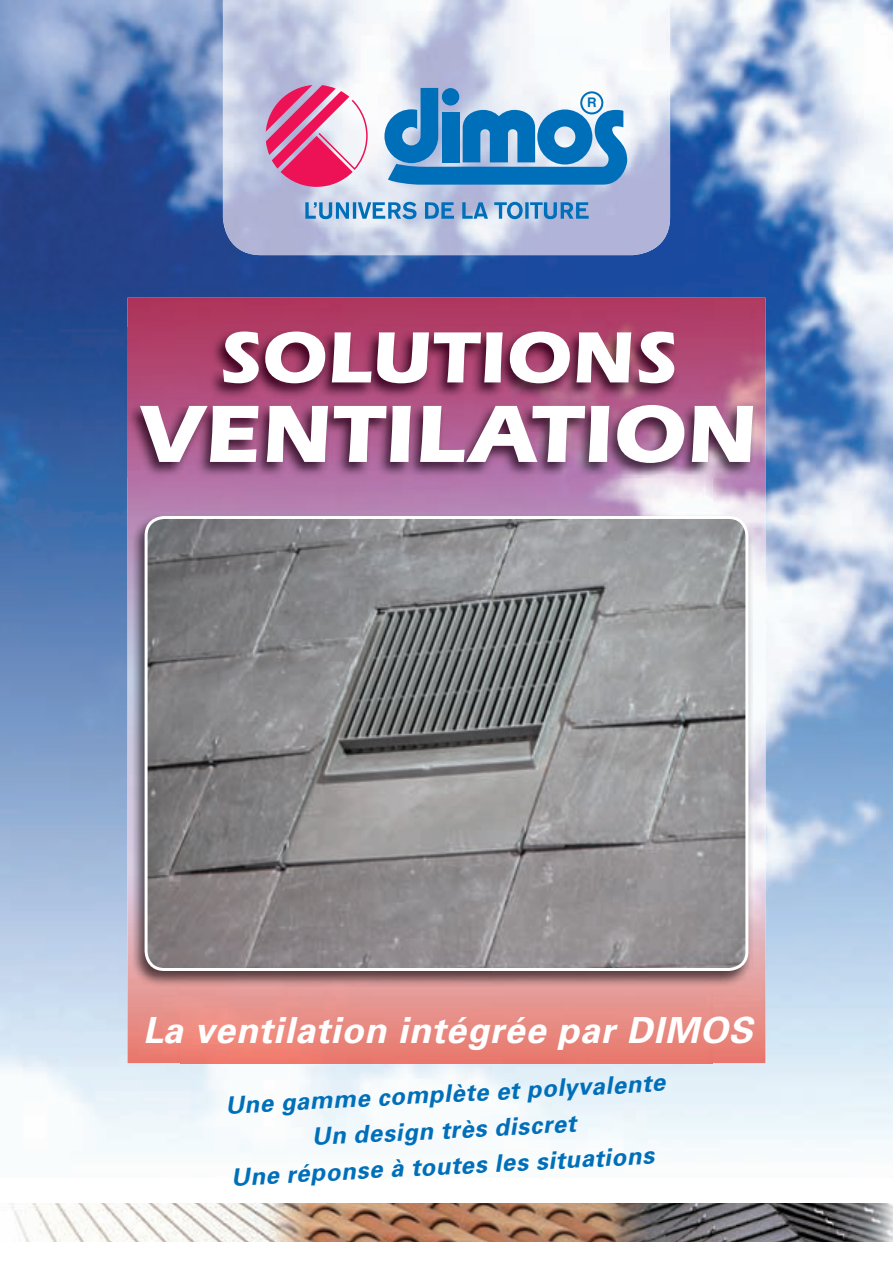
<style>
.page{position:relative;width:893px;height:1263px;background:#fff}
.page>*{position:absolute;margin:0;border:0;box-sizing:border-box;transform-origin:0 0}
.t1{font:700 84px "Itc Eras";letter-spacing:.01em;color:#fff}
.t2{font:700 75px "Itc Eras";letter-spacing:.005em;color:#fff}
.t3{font:italic 700 36px "Univers";letter-spacing:.02em;color:#fff}
.t4{font:italic 700 24px/36px "Univers";color:#006fba;text-align:center}
.t5{font:700 13.2px "Helvetica";color:#006fb9}
</style>
<div class="page">
<img style="left:0;top:0;width:893px;height:1152px">
<div style="left:128px;top:298px;width:637px;height:50px;background:#af3a62"></div>
<img style="left:713px;top:348px;width:52px;height:715px">
<img style="left:128px;top:478px;width:585px;height:74px">
<img style="left:128px;top:552px;width:52px;height:511px">
<img style="left:180px;top:987px;width:533px;height:76px">
<img style="left:223px;top:0;width:447px;height:255px">
<svg style="left:266px;top:85px;width:102px;height:102px"></svg>
<svg style="left:384px;top:88px;width:243px;height:97px;background:#599dcf"></svg>
<svg style="left:305px;top:202px;width:44px;height:17px"></svg>
<hr style="left:353px;top:202px;width:3px;height:17px;background:#006fb9">
<svg style="left:525px;top:202px;width:4px;height:17px"></svg>
<svg style="left:358px;top:202px;width:59px;height:17px"></svg>
<svg style="left:425px;top:202px;width:29px;height:17px"></svg>
<svg style="left:462px;top:202px;width:26px;height:17px"></svg>
<svg style="left:530px;top:202px;width:59px;height:17px"></svg>
<svg style="left:494px;top:202px;width:29px;height:17px"></svg>
<img style="left:124px;top:327px;width:631px;height:151px">
<img style="left:129px;top:512px;width:623px;height:475px">
<img style="left:146px;top:517px;width:601px;height:452px">
<div style="left:145px;top:516px;width:603px;height:455px;border:3px solid #fff;border-radius:18px"></div>
<img style="left:9px;top:1203px;width:884px;height:39px">
<p class="t5" style="left:587px;top:95px;width:11px">R</p>
<h2 class="t2" style="left:219px;top:314px;width:460px">SOLUTIONS</h2>
<h1 class="t1" style="left:139px;top:385px;width:618px">VENTILATION</h1>
<h3 class="t3" style="left:143px;top:1008px;width:611px">La ventilation intégrée par DIMOS</h3>
<p class="t4" style="left:224px;top:1087px;width:442px;rotate:-3deg">Une gamme complète et polyvalente<br>Un design très discret<br>Une réponse à toutes les situations</p>
</div>
